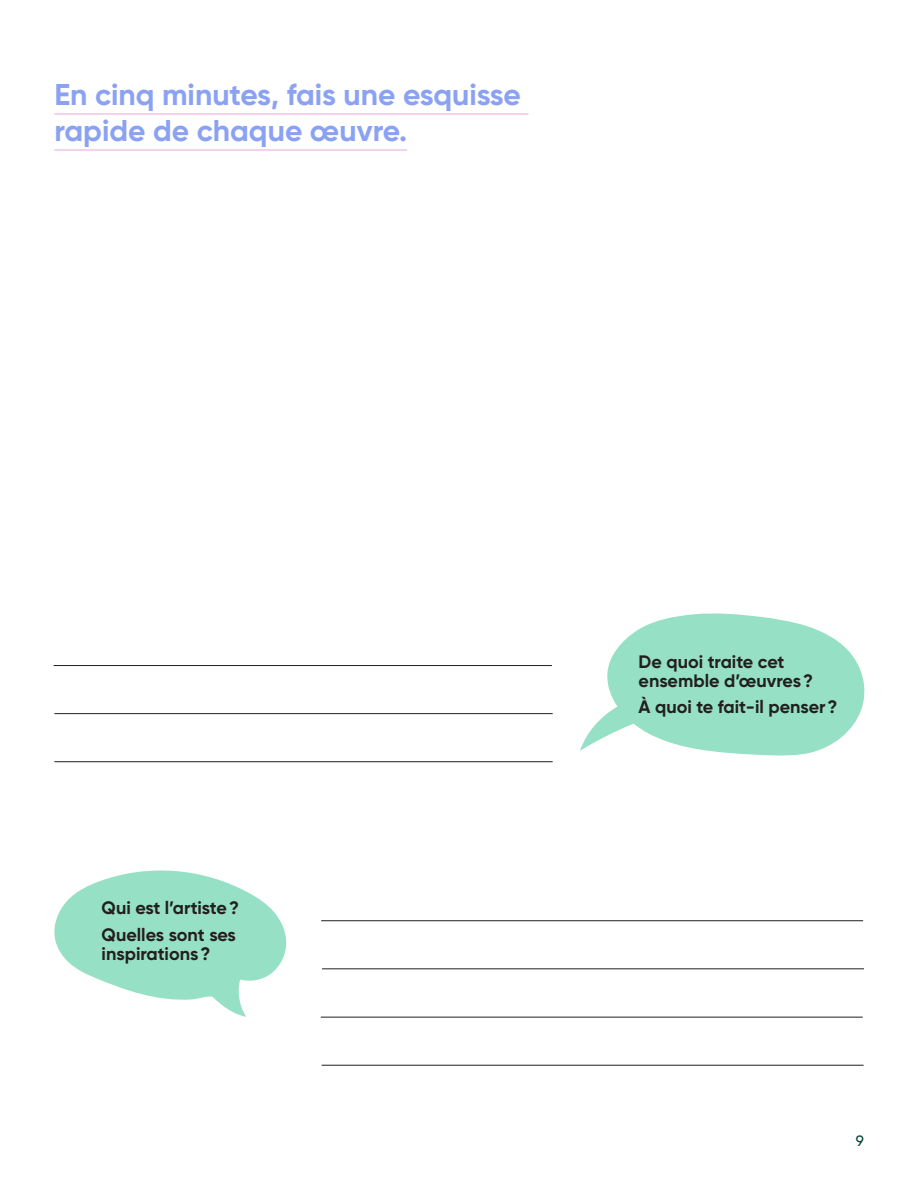
<style>
.page{position:relative;width:918px;height:1188px;background:#fff}
.page>*{position:absolute;margin:0;border:0;box-sizing:border-box;transform-origin:0 0}
.Sous-titre_activites{font:700 30px/36px "Gilroy";color:#8ba2f3}
.sous-titre{font:700 18px/19.5px "Gilroy";color:#231f20}
.t1{font:500 15px "Gilroy";color:#074337}
</style>
<div class="page">
<hr style="left:54px;top:665px;width:498px;height:1px;background:#231f20">
<hr style="left:54px;top:713px;width:499px;height:1px;background:#231f20">
<svg style="left:580px;top:613px;width:285px;height:143px"></svg>
<hr style="left:54px;top:113px;width:474px;height:2px;background:#f2c3e5">
<hr style="left:54px;top:149px;width:353px;height:2px;background:#f2c3e5">
<svg style="left:54px;top:870px;width:233px;height:147px"></svg>
<hr style="left:321px;top:920px;width:542px;height:1px;background:#231f20">
<hr style="left:322px;top:969px;width:542px;height:1px;background:#231f20">
<hr style="left:321px;top:1017px;width:542px;height:1px;background:#231f20">
<hr style="left:322px;top:1065px;width:542px;height:1px;background:#231f20">
<hr style="left:54px;top:761px;width:499px;height:1px;background:#231f20">
<p class="Sous-titre_activites" style="left:54px;top:76px;width:468px">En cinq minutes, fais une esquisse rapide de chaque œuvre.</p>
<p class="sous-titre" style="left:102px;top:898px;width:139px">Qui est l’artiste?</p>
<p class="sous-titre" style="left:102px;top:924px;width:136px">Quelles sont ses inspirations?</p>
<p class="sous-titre" style="left:639px;top:651px;width:176px">De quoi traite cet ensemble d’œuvres?</p>
<p class="sous-titre" style="left:639px;top:697px;width:200px">À quoi te fait-il penser?</p>
<p class="t1" style="left:856px;top:1132px;width:10px">9</p>
</div>
